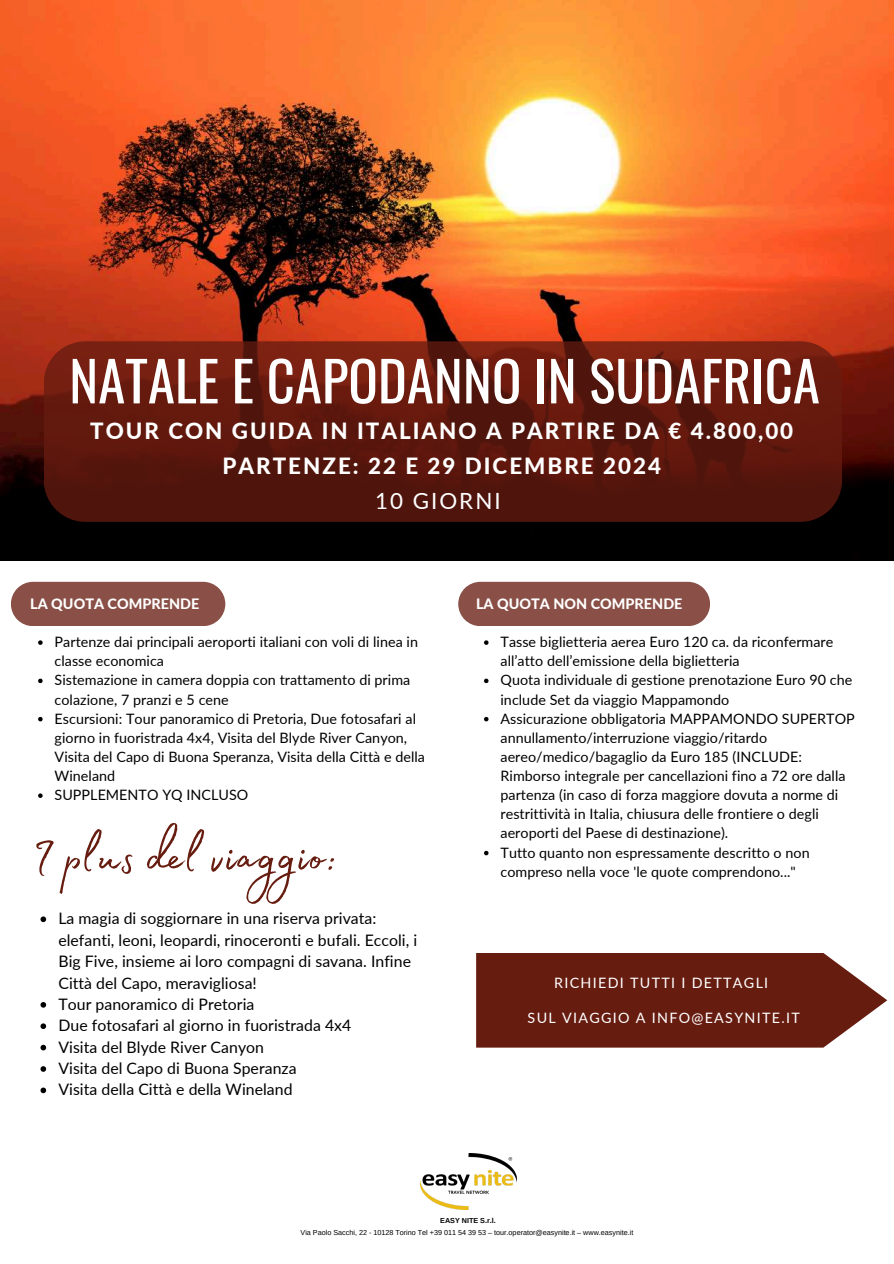
<style>
.page{position:relative;width:894px;height:1264px;background:#fff}
.page>*{position:absolute;margin:0;border:0;box-sizing:border-box;transform-origin:0 0}
.t1{font:60.75px "Madelyn Fill";letter-spacing:.005em;color:#671c10}
.t2{font:54.9px "Oswald";color:#fff}
.t3{font:800 22.35px/34.8px "Lato";letter-spacing:.09em;color:#fff;text-align:center}
.t4{font:22.35px "Lato";letter-spacing:.09em;color:#fff}
.t5{font:15.75px/21.3px "Lato";letter-spacing:.005em;color:#000}
.t6{font:14.25px/19.2px "Lato";letter-spacing:.005em;color:#000}
.t7{font:14.25px "Lato";letter-spacing:.09em;color:#fff}
.t8{font:800 14.25px "Lato";color:#fff}
.t9{font:7.2px "Arimo";color:#000}
.t10{font:700 7.2px "Arimo";color:#000}
</style>
<div class="page">
<img style="left:0;top:0;width:893px;height:560px">
<svg style="left:44px;top:341px;width:797px;height:181px;background:#5f180d"></svg>
<img style="left:420px;top:1153px;width:96px;height:55px">
<svg style="left:476px;top:953px;width:410px;height:94px;background:#722c21"></svg>
<svg style="left:40px;top:916px;width:6px;height:6px"></svg>
<svg style="left:40px;top:1002px;width:6px;height:5px"></svg>
<svg style="left:40px;top:1023px;width:6px;height:6px"></svg>
<svg style="left:40px;top:1044px;width:6px;height:6px"></svg>
<svg style="left:40px;top:1066px;width:6px;height:5px"></svg>
<svg style="left:40px;top:1087px;width:6px;height:6px"></svg>
<div style="left:11px;top:582px;width:214px;height:44px;background:#8a5047"></div>
<div style="left:458px;top:582px;width:252px;height:44px;background:#8a5047"></div>
<svg style="left:38px;top:640px;width:5px;height:5px"></svg>
<svg style="left:38px;top:678px;width:5px;height:5px"></svg>
<svg style="left:38px;top:717px;width:5px;height:4px"></svg>
<svg style="left:38px;top:793px;width:5px;height:5px"></svg>
<svg style="left:484px;top:640px;width:4px;height:5px"></svg>
<svg style="left:484px;top:678px;width:4px;height:5px"></svg>
<svg style="left:484px;top:717px;width:4px;height:4px"></svg>
<svg style="left:484px;top:850px;width:4px;height:5px"></svg>
<h2 class="t2" style="left:69px;top:338px;width:752px">NATALE E CAPODANNO IN SUDAFRICA</h2>
<h3 class="t3" style="left:90px;top:413px;width:704px">TOUR CON GUIDA IN ITALIANO A PARTIRE DA € 4.800,00<br>PARTENZE: 22 E 29 DICEMBRE 2024</h3>
<h3 class="t4" style="left:375px;top:487px;width:127px">10 GIORNI</h3>
<p class="t8" style="left:30px;top:594px;width:170px">LA QUOTA COMPRENDE</p>
<p class="t6" style="left:55px;top:632px;width:372px">Partenze dai principali aeroporti italiani con voli di linea in classe economica<br>Sistemazione in camera doppia con trattamento di prima colazione, 7 pranzi e 5 cene<br>Escursioni: Tour panoramico di Pretoria, Due fotosafari al giorno in fuoristrada 4x4, Visita del Blyde River Canyon, Visita del Capo di Buona Speranza, Visita della Città e della Wineland<br>SUPPLEMENTO YQ INCLUSO</p>
<h1 class="t1" style="left:31px;top:810px;width:307px">I plus del viaggio:</h1>
<p class="t5" style="left:58px;top:907px;width:360px">La magia di soggiornare in una riserva privata: elefanti, leoni, leopardi, rinoceronti e bufali. Eccoli, i Big Five, insieme ai loro compagni di savana. Infine Città del Capo, meravigliosa!<br>Tour panoramico di Pretoria<br>Due fotosafari al giorno in fuoristrada 4x4<br>Visita del Blyde River Canyon<br>Visita del Capo di Buona Speranza<br>Visita della Città e della Wineland</p>
<p class="t8" style="left:476px;top:594px;width:208px">LA QUOTA NON COMPRENDE</p>
<p class="t6" style="left:500px;top:632px;width:356px">Tasse biglietteria aerea Euro 120 ca. da riconfermare all’atto dell’emissione della biglietteria<br>Quota individuale di gestione prenotazione Euro 90 che include Set da viaggio Mappamondo<br>Assicurazione obbligatoria MAPPAMONDO SUPERTOP annullamento/interruzione viaggio/ritardo aereo/medico/bagaglio da Euro 185 (INCLUDE:<br>Rimborso integrale per cancellazioni fino a 72 ore dalla partenza (in caso di forza maggiore dovuta a norme di restrittività in Italia, chiusura delle frontiere o degli aeroporti del Paese di destinazione).<br>Tutto quanto non espressamente descritto o non compreso nella voce 'le quote comprendono..."</p>
<p class="t7" style="left:554px;top:973px;width:215px">RICHIEDI TUTTI I DETTAGLI</p>
<p class="t7" style="left:527px;top:1008px;width:274px">SUL VIAGGIO A INFO@EASYNITE.IT</p>
<p class="t10" style="left:440px;top:1215px;width:57px">EASY NITE S.r.l.</p>
<p class="t9" style="left:300px;top:1228px;width:334px">Via Paolo Sacchi, 22 - 10128 Torino Tel +39 011 54 39 53 – tour.operator@easynite.it – www.easynite.it</p>
</div>
